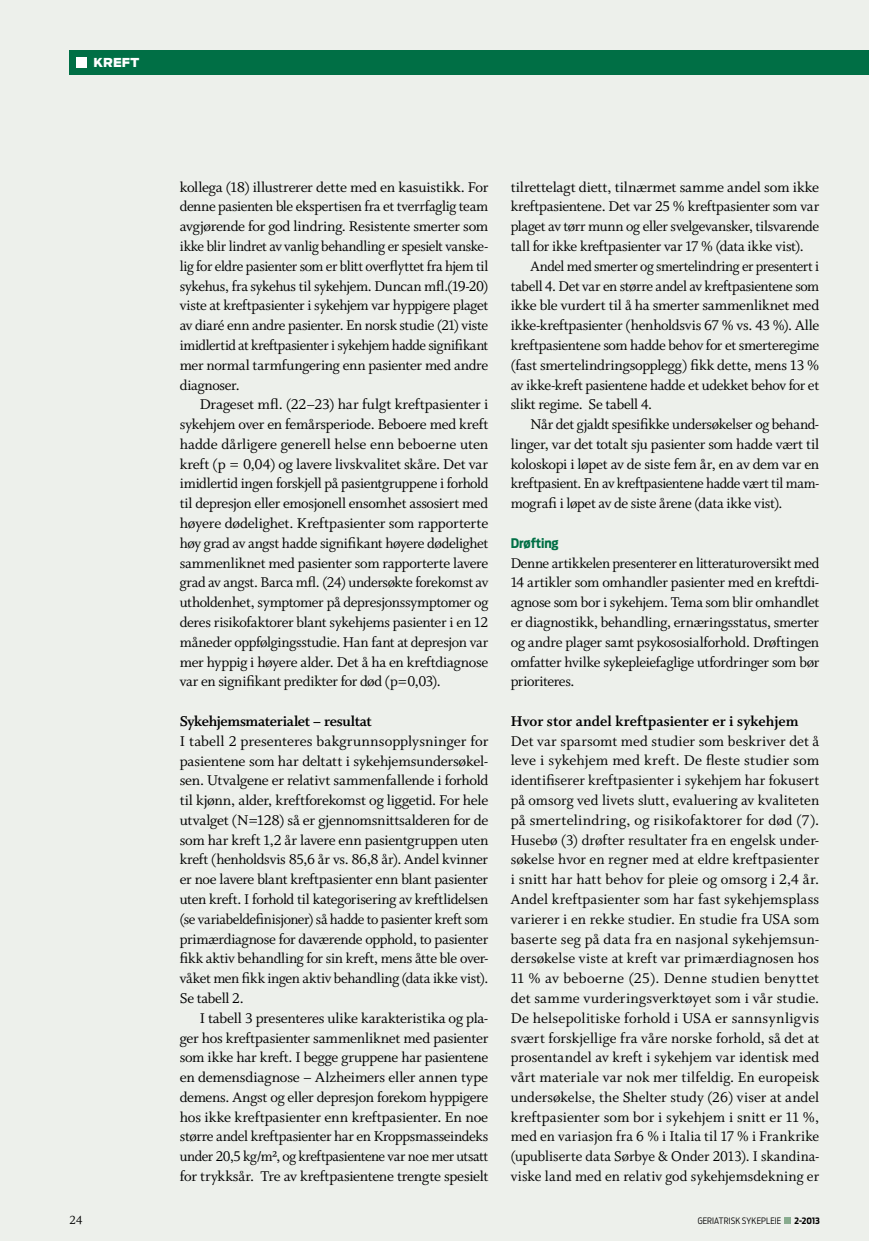
<style>
.page{position:relative;width:869px;height:1241px;background:#fff}
.page>*{position:absolute;margin:0;border:0;box-sizing:border-box;transform-origin:0 0}
.t1{font:15.75px/19.8px "Whitman Roman LF";letter-spacing:-.02em;color:#000;text-align:justify}
.t2{font:15.75px "Whitman Bold LF";letter-spacing:-.005em;color:#000}
.t3{font:15.75px "Whitman Bold LF";letter-spacing:-.025em;color:#000}
.t4{font:700 13.12px "Antenna Cond";letter-spacing:-.005em;color:#006f45}
.t5{font:13.12px "Whitman Roman LF";color:#000}
.t6{font:900 12.25px "Antenna";letter-spacing:.015em;color:#fff}
.t7{font:300 8.75px "Antenna Cond";color:#000}
.t8{font:700 8.75px "Antenna Cond";color:#000}
</style>
<div class="page">
<div style="left:0;top:0;width:868px;height:1240px;background:#edf0eb"></div>
<div style="left:69px;top:50px;width:799px;height:24px;background:#006f45"></div>
<div style="left:76px;top:57px;width:11px;height:10px;background:#fff"></div>
<div style="left:784px;top:1216px;width:6px;height:7px;background:#89ac8f"></div>
<p class="t6" style="left:93px;top:55px;width:47px">Kreft</p>
<p class="t1" style="left:180px;top:177px;width:310px">kollega (18) illustrerer dette med en kasuistikk. For denne pasienten ble ekspertisen fra et tverrfaglig team avgjørende for god lindring. Resistente smerter som ikke blir lindret av vanlig behandling er spesielt vanske&shy;lig for eldre pasienter som er blitt overflyttet fra hjem til sykehus, fra sykehus til sykehjem. Duncan mfl.(19-20) viste at kreftpasienter i sykehjem var hyppigere plaget av diaré enn andre pasienter. En norsk studie (21) viste imidlertid at kreftpasienter i sykehjem hadde signifikant mer normal tarmfungering enn pasienter med andre diagnoser.</p>
<p class="t1" style="left:180px;top:395px;width:310px;text-indent:20px">Drageset mfl. (22–23) har fulgt kreftpasienter i sykehjem over en femårsperiode. Beboere med kreft hadde dårligere generell helse enn beboerne uten kreft (p = 0,04) og lavere livskvalitet skåre. Det var imidlertid ingen forskjell på pasientgruppene i forhold til depresjon eller emosjonell ensomhet assosiert med høyere dødelighet. Kreftpasienter som rapporterte høy grad av angst hadde signifikant høyere dødelighet sammenliknet med pasienter som rapporterte lavere grad av angst. Barca mfl. (24) undersøkte forekomst av utholdenhet, symptomer på depresjonssymptomer og deres risikofaktorer blant sykehjems pasienter i en 12 måneder oppfølgingsstudie. Han fant at depresjon var mer hyppig i høyere alder. Det å ha en kreftdiagnose var en signifikant predikter for død (p=0,03).</p>
<p class="t3" style="left:180px;top:712px;width:193px">Sykehjemsmaterialet – resultat</p>
<p class="t1" style="left:180px;top:731px;width:310px">I tabell 2 presenteres bakgrunnsopplysninger for pasientene som har deltatt i sykehjemsundersøkel&shy;sen. Utvalgene er relativt sammenfallende i forhold til kjønn, alder, kreftforekomst og liggetid. For hele utvalget (N=128) så er gjennomsnittsalderen for de som har kreft 1,2 år lavere enn pasientgruppen uten kreft (henholdsvis 85,6 år vs. 86,8 år). Andel kvinner er noe lavere blant kreftpasienter enn blant pasienter uten kreft. I forhold til kategorisering av kreftlidelsen (se variabeldefinisjoner) så hadde to pasienter kreft som primærdiagnose for daværende opphold, to pasienter fikk aktiv behandling for sin kreft, mens åtte ble over&shy;våket men fikk ingen aktiv behandling (data ikke vist).<br>Se tabell 2.</p>
<p class="t1" style="left:180px;top:1008px;width:310px;text-indent:20px">I tabell 3 presenteres ulike karakteristika og pla&shy;ger hos kreftpasienter sammenliknet med pasienter som ikke har kreft. I begge gruppene har pasientene en demensdiagnose – Alzheimers eller annen type demens. Angst og eller depresjon forekom hyppigere hos ikke kreftpasienter enn kreftpasienter. En noe større andel kreftpasienter har en Kroppsmasseindeks under 20,5 kg/m², og kreftpasientene var noe mer utsatt for trykksår. Tre av kreftpasientene trengte spesielt</p>
<p class="t1" style="left:510px;top:177px;width:310px">tilrettelagt diett, tilnærmet samme andel som ikke</p>
<p class="t1" style="left:510px;top:197px;width:310px">kreftpasientene. Det var 25 % kreftpasienter som var</p>
<p class="t1" style="left:510px;top:217px;width:310px">plaget av tørr munn og eller svelgevansker, tilsvarende</p>
<p class="t1" style="left:510px;top:236px;width:294px">tall for ikke kreftpasienter var 17 % (data ikke vist).</p>
<p class="t1" style="left:530px;top:256px;width:290px">Andel med smerter og smertelindring er presentert i</p>
<p class="t1" style="left:510px;top:276px;width:310px">tabell 4. Det var en større andel av kreftpasientene som</p>
<p class="t1" style="left:510px;top:296px;width:310px">ikke ble vurdert til å ha smerter sammenliknet med</p>
<p class="t1" style="left:510px;top:316px;width:310px">ikke-kreftpasienter (henholdsvis 67 % vs. 43 %). Alle</p>
<p class="t1" style="left:510px;top:335px;width:310px">kreftpasientene som hadde behov for et smerteregime</p>
<p class="t1" style="left:510px;top:355px;width:310px">(fast smertelindringsopplegg) fikk dette, mens 13 %</p>
<p class="t1" style="left:510px;top:375px;width:310px">av ikke-kreft pasientene hadde et udekket behov for et</p>
<p class="t1" style="left:510px;top:395px;width:143px">slikt regime. Se tabell 4.</p>
<p class="t1" style="left:530px;top:414px;width:290px">Når det gjaldt spesifikke undersøkelser og behand-</p>
<p class="t1" style="left:510px;top:434px;width:310px">linger, var det totalt sju pasienter som hadde vært til</p>
<p class="t1" style="left:510px;top:454px;width:310px">koloskopi i løpet av de siste fem år, en av dem var en</p>
<p class="t1" style="left:510px;top:474px;width:310px">kreftpasient. En av kreftpasientene hadde vært til mam-</p>
<p class="t1" style="left:510px;top:494px;width:273px">mografi i løpet av de siste årene (data ikke vist).</p>
<p class="t4" style="left:510px;top:535px;width:49px">Drøfting</p>
<p class="t1" style="left:510px;top:553px;width:310px">Denne artikkelen presenterer en litteraturoversikt med 14 artikler som omhandler pasienter med en kreftdi&shy;agnose som bor i sykehjem. Tema som blir omhandlet er diagnostikk, behandling, ernæringsstatus, smerter og andre plager samt psykososialforhold. Drøftingen omfatter hvilke sykepleiefaglige utfordringer som bør prioriteres.</p>
<p class="t2" style="left:510px;top:712px;width:289px">Hvor stor andel kreftpasienter er i sykehjem</p>
<p class="t1" style="left:510px;top:731px;width:310px">Det var sparsomt med studier som beskriver det å leve i sykehjem med kreft. De fleste studier som identifiserer kreftpasienter i sykehjem har fokusert på omsorg ved livets slutt, evaluering av kvaliteten på smertelindring, og risikofaktorer for død (7).<br>Husebø (3) drøfter resultater fra en engelsk under&shy;søkelse hvor en regner med at eldre kreftpasienter i snitt har hatt behov for pleie og omsorg i 2,4 år.<br>Andel kreftpasienter som har fast sykehjemsplass varierer i en rekke studier. En studie fra USA som baserte seg på data fra en nasjonal sykehjemsun&shy;dersøkelse viste at kreft var primærdiagnosen hos 11 % av beboerne (25). Denne studien benyttet det samme vurderingsverktøyet som i vår studie.<br>De helsepolitiske forhold i USA er sannsynligvis svært forskjellige fra våre norske forhold, så det at prosentandel av kreft i sykehjem var identisk med vårt materiale var nok mer tilfeldig. En europeisk undersøkelse, the Shelter study (26) viser at andel kreftpasienter som bor i sykehjem i snitt er 11 %, med en variasjon fra 6 % i Italia til 17 % i Frankrike (upubliserte data Sørbye &amp; Onder 2013). I skandina&shy;viske land med en relativ god sykehjemsdekning er</p>
<p class="t5" style="left:69px;top:1212px;width:15px">24</p>
<p class="t7" style="left:697px;top:1214px;width:11px">GERIATRISK</p>
<p class="t7" style="left:741px;top:1214px;width:15px">SYKEPLEIE</p>
<p class="t8" style="left:794px;top:1214px;width:27px">2-2013</p>
</div>
